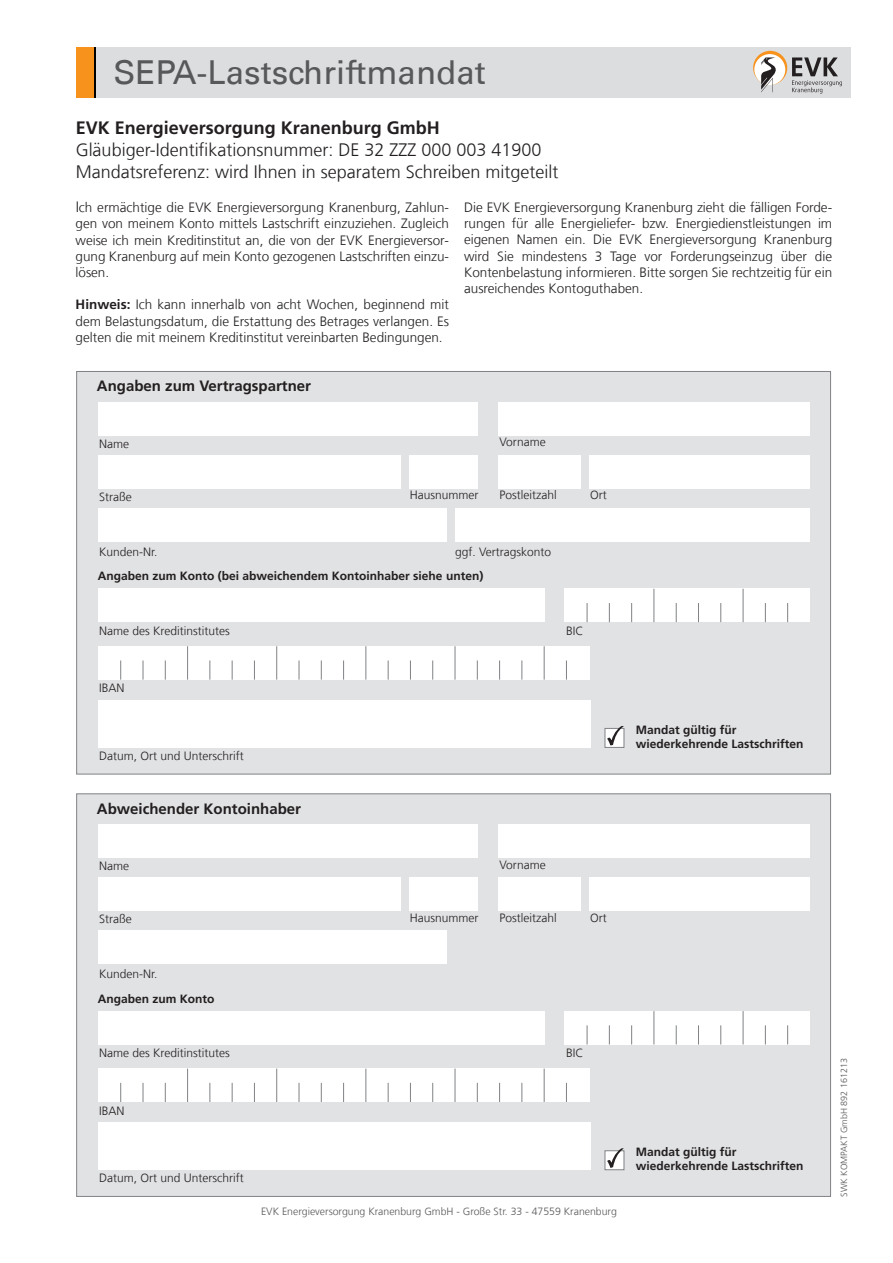
<style>
.page{position:relative;width:893px;height:1263px;background:#fff}
.page>*{position:absolute;margin:0;border:0;box-sizing:border-box;transform-origin:0 0}
.t1{font:33px "Univers LT";color:#57585a}
.t2{font:300 18px/21.6px "Frutiger LT Com";color:#231f20}
.t3{font:700 18px "Frutiger LT Com";color:#231f20}
.t4{font:700 15px "Frutiger LT Com";color:#231f20}
.t5{font:300 13.5px/16.2px "Frutiger LT Com";color:#231f20;text-align:justify}
.t6{font:300 12px "Frutiger LT Com";color:#231f20}
.t7{font:700 12px/14.4px "Frutiger LT Com";color:#231f20}
.t8{font:300 10.5px "Frutiger LT Com";color:#57585a}
.t9{font:300 9px "Frutiger LT Com";color:#57585a}
.s1{font-size:15px}
.s2{font-weight:700}
</style>
<div class="page">
<div style="left:76px;top:371px;width:755px;height:403px;background:#e1e2e4;border:1px solid #808285"></div>
<div style="left:98px;top:402px;width:380px;height:33px;background:#fff"></div>
<div style="left:498px;top:402px;width:312px;height:33px;background:#fff"></div>
<div style="left:98px;top:589px;width:447px;height:33px;background:#fff"></div>
<div style="left:98px;top:700px;width:492px;height:47px;background:#fff"></div>
<div style="left:98px;top:646px;width:491px;height:34px;background:#fff"></div>
<div style="left:565px;top:589px;width:245px;height:33px;background:#fff"></div>
<div style="left:98px;top:455px;width:302px;height:33px;background:#fff"></div>
<div style="left:98px;top:508px;width:348px;height:34px;background:#fff"></div>
<div style="left:455px;top:508px;width:355px;height:34px;background:#fff"></div>
<div style="left:409px;top:455px;width:69px;height:33px;background:#fff"></div>
<div style="left:589px;top:455px;width:221px;height:33px;background:#fff"></div>
<div style="left:498px;top:455px;width:82px;height:33px;background:#fff"></div>
<svg style="left:120px;top:660px;width:1px;height:20px"></svg>
<svg style="left:143px;top:660px;width:1px;height:20px"></svg>
<svg style="left:165px;top:660px;width:1px;height:20px"></svg>
<hr style="left:187px;top:646px;width:1px;height:34px;background:#808285">
<svg style="left:209px;top:660px;width:1px;height:20px"></svg>
<svg style="left:232px;top:660px;width:1px;height:20px"></svg>
<svg style="left:254px;top:660px;width:1px;height:20px"></svg>
<hr style="left:276px;top:646px;width:1px;height:34px;background:#808285">
<svg style="left:299px;top:660px;width:1px;height:20px"></svg>
<svg style="left:321px;top:660px;width:1px;height:20px"></svg>
<svg style="left:343px;top:660px;width:1px;height:20px"></svg>
<hr style="left:365px;top:646px;width:1px;height:34px;background:#808285">
<svg style="left:388px;top:660px;width:1px;height:20px"></svg>
<svg style="left:410px;top:660px;width:1px;height:20px"></svg>
<svg style="left:432px;top:660px;width:1px;height:20px"></svg>
<svg style="left:587px;top:603px;width:1px;height:19px"></svg>
<svg style="left:609px;top:603px;width:1px;height:19px"></svg>
<svg style="left:631px;top:603px;width:1px;height:19px"></svg>
<hr style="left:654px;top:589px;width:1px;height:33px;background:#808285">
<svg style="left:676px;top:603px;width:1px;height:19px"></svg>
<svg style="left:698px;top:603px;width:1px;height:19px"></svg>
<svg style="left:720px;top:603px;width:1px;height:19px"></svg>
<hr style="left:743px;top:589px;width:1px;height:33px;background:#808285">
<svg style="left:765px;top:603px;width:1px;height:19px"></svg>
<svg style="left:787px;top:603px;width:1px;height:19px"></svg>
<hr style="left:455px;top:646px;width:1px;height:34px;background:#808285">
<svg style="left:477px;top:660px;width:1px;height:20px"></svg>
<svg style="left:499px;top:660px;width:1px;height:20px"></svg>
<svg style="left:521px;top:660px;width:1px;height:20px"></svg>
<hr style="left:544px;top:646px;width:1px;height:34px;background:#808285">
<svg style="left:566px;top:660px;width:1px;height:20px"></svg>
<svg style="left:605px;top:728px;width:19px;height:20px"></svg>
<svg style="left:607px;top:726px;width:18px;height:20px"></svg>
<div style="left:76px;top:793px;width:755px;height:404px;background:#e1e2e4;border:1px solid #808285"></div>
<div style="left:98px;top:824px;width:380px;height:33px;background:#fff"></div>
<div style="left:498px;top:824px;width:312px;height:33px;background:#fff"></div>
<div style="left:98px;top:1011px;width:447px;height:33px;background:#fff"></div>
<div style="left:98px;top:1122px;width:492px;height:48px;background:#fff"></div>
<div style="left:98px;top:1068px;width:491px;height:34px;background:#fff"></div>
<div style="left:565px;top:1011px;width:245px;height:33px;background:#fff"></div>
<div style="left:98px;top:877px;width:302px;height:34px;background:#fff"></div>
<div style="left:98px;top:931px;width:348px;height:33px;background:#fff"></div>
<div style="left:409px;top:877px;width:69px;height:34px;background:#fff"></div>
<div style="left:589px;top:877px;width:221px;height:34px;background:#fff"></div>
<div style="left:498px;top:877px;width:82px;height:34px;background:#fff"></div>
<svg style="left:120px;top:1083px;width:1px;height:19px"></svg>
<svg style="left:143px;top:1083px;width:1px;height:19px"></svg>
<svg style="left:165px;top:1083px;width:1px;height:19px"></svg>
<hr style="left:187px;top:1068px;width:1px;height:34px;background:#808285">
<svg style="left:209px;top:1083px;width:1px;height:19px"></svg>
<svg style="left:232px;top:1083px;width:1px;height:19px"></svg>
<svg style="left:254px;top:1083px;width:1px;height:19px"></svg>
<hr style="left:276px;top:1068px;width:1px;height:34px;background:#808285">
<svg style="left:299px;top:1083px;width:1px;height:19px"></svg>
<svg style="left:321px;top:1083px;width:1px;height:19px"></svg>
<svg style="left:343px;top:1083px;width:1px;height:19px"></svg>
<hr style="left:365px;top:1068px;width:1px;height:34px;background:#808285">
<svg style="left:388px;top:1083px;width:1px;height:19px"></svg>
<svg style="left:410px;top:1083px;width:1px;height:19px"></svg>
<svg style="left:432px;top:1083px;width:1px;height:19px"></svg>
<svg style="left:587px;top:1025px;width:1px;height:19px"></svg>
<svg style="left:609px;top:1025px;width:1px;height:19px"></svg>
<svg style="left:631px;top:1025px;width:1px;height:19px"></svg>
<hr style="left:654px;top:1011px;width:1px;height:33px;background:#808285">
<svg style="left:676px;top:1025px;width:1px;height:19px"></svg>
<svg style="left:698px;top:1025px;width:1px;height:19px"></svg>
<svg style="left:720px;top:1025px;width:1px;height:19px"></svg>
<hr style="left:743px;top:1011px;width:1px;height:33px;background:#808285">
<svg style="left:765px;top:1025px;width:1px;height:19px"></svg>
<svg style="left:787px;top:1025px;width:1px;height:19px"></svg>
<hr style="left:455px;top:1068px;width:1px;height:34px;background:#808285">
<svg style="left:477px;top:1083px;width:1px;height:19px"></svg>
<svg style="left:499px;top:1083px;width:1px;height:19px"></svg>
<svg style="left:521px;top:1083px;width:1px;height:19px"></svg>
<hr style="left:544px;top:1068px;width:1px;height:34px;background:#808285">
<svg style="left:566px;top:1083px;width:1px;height:19px"></svg>
<svg style="left:605px;top:1150px;width:19px;height:20px"></svg>
<svg style="left:607px;top:1148px;width:18px;height:20px"></svg>
<div style="left:77px;top:47px;width:773px;height:51px;background:#dcdddf"></div>
<div style="left:79px;top:47px;width:16px;height:51px;background:#000"></div>
<div style="left:77px;top:47px;width:17px;height:51px;background:#f7931d"></div>
<svg style="left:753px;top:51px;width:34px;height:34px"></svg>
<div style="left:754px;top:54px;width:31px;height:31px;background:#fff;border-radius:50%"></div>
<svg style="left:792px;top:57px;width:50px;height:37px"></svg>
<svg style="left:761px;top:57px;width:16px;height:35px"></svg>
<h1 class="t1" style="left:114px;top:53px;width:374px">SEPA-Lastschriftmandat</h1>
<h2 class="t3" style="left:76px;top:118px;width:366px">EVK Energieversorgung Kranenburg GmbH</h2>
<h2 class="t2" style="left:76px;top:139px;width:484px">Gläubiger-Identifikationsnummer: DE 32 ZZZ 000 003 41900<br>Mandatsreferenz: wird Ihnen in separatem Schreiben mitgeteilt</h2>
<p class="t5" style="left:76px;top:200px;width:375px"><span class="s1">I</span>ch ermächtige die EVK Energieversorgung Kranenburg, Zahlun&shy;gen von meinem Konto mittels Lastschrift einzuziehen. Zugleich weise ich mein Kreditinstitut an, die von der EVK Energieversor&shy;gung Kranenburg auf mein Konto gezogenen Lastschriften einzu&shy;lösen.</p>
<p class="t5" style="left:76px;top:297px;width:375px"><span class="s2">Hinweis:</span> Ich kann innerhalb von acht Wochen, beginnend mit dem Belastungsdatum, die Erstattung des Betrages verlangen. Es gelten die mit meinem Kreditinstitut vereinbarten Bedingungen.</p>
<p class="t4" style="left:97px;top:377px;width:216px">Angaben zum Vertragspartner</p>
<p class="t5" style="left:464px;top:199px;width:370px">Die EVK Energieversorgung Kranenburg zieht die fälligen Forde&shy;rungen für alle Energieliefer- bzw. Energiedienstleistungen im eigenen Namen ein. Die EVK Energieversorgung Kranenburg wird Sie mindestens 3 Tage vor Forderungseinzug über die Kontenbelastung informieren. Bitte sorgen Sie rechtzeitig für ein ausreichendes Kontoguthaben.</p>
<p class="t6" style="left:99px;top:437px;width:31px">Name</p>
<p class="t6" style="left:499px;top:435px;width:48px">Vorname</p>
<p class="t6" style="left:99px;top:490px;width:34px">Straße</p>
<p class="t6" style="left:410px;top:488px;width:70px">Hausnummer</p>
<p class="t6" style="left:499px;top:488px;width:59px">Postleitzahl</p>
<p class="t6" style="left:590px;top:488px;width:18px">Ort</p>
<p class="t6" style="left:455px;top:545px;width:98px">ggf. Vertragskonto</p>
<p class="t7" style="left:98px;top:569px;width:387px">Angaben zum Konto (bei abweichendem Kontoinhaber siehe unten)</p>
<p class="t6" style="left:99px;top:545px;width:60px">Kunden-Nr.</p>
<p class="t6" style="left:99px;top:623px;width:132px">Name des Kreditinstitutes</p>
<p class="t6" style="left:566px;top:623px;width:19px">BIC</p>
<p class="t6" style="left:99px;top:681px;width:27px">IBAN</p>
<p class="t6" style="left:99px;top:749px;width:146px">Datum, Ort und Unterschrift</p>
<p class="t4" style="left:97px;top:799px;width:206px">Abweichender Kontoinhaber</p>
<p class="t6" style="left:99px;top:859px;width:31px">Name</p>
<p class="t6" style="left:499px;top:857px;width:48px">Vorname</p>
<p class="t6" style="left:99px;top:912px;width:34px">Straße</p>
<p class="t6" style="left:99px;top:967px;width:60px">Kunden-Nr.</p>
<p class="t7" style="left:98px;top:991px;width:118px">Angaben zum Konto</p>
<p class="t6" style="left:410px;top:911px;width:70px">Hausnummer</p>
<p class="t6" style="left:499px;top:911px;width:59px">Postleitzahl</p>
<p class="t6" style="left:590px;top:911px;width:18px">Ort</p>
<p class="t6" style="left:99px;top:1046px;width:132px">Name des Kreditinstitutes</p>
<p class="t6" style="left:566px;top:1046px;width:19px">BIC</p>
<p class="t6" style="left:99px;top:1103px;width:27px">IBAN</p>
<p class="t6" style="left:99px;top:1171px;width:146px">Datum, Ort und Unterschrift</p>
<p class="t8" style="left:261px;top:1205px;width:357px">EVK Energieversorgung Kranenburg GmbH - Große Str. 33 - 47559 Kranenburg</p>
<p class="t7" style="left:636px;top:722px;width:169px">Mandat gültig für wiederkehrende Lastschriften</p>
<p class="t7" style="left:636px;top:1144px;width:169px">Mandat gültig für wiederkehrende Lastschriften</p>
<p class="t9" style="left:839px;top:1197px;width:140px;rotate:-90deg">SWK KOMPAKT GmbH 892 161213</p>
</div>
